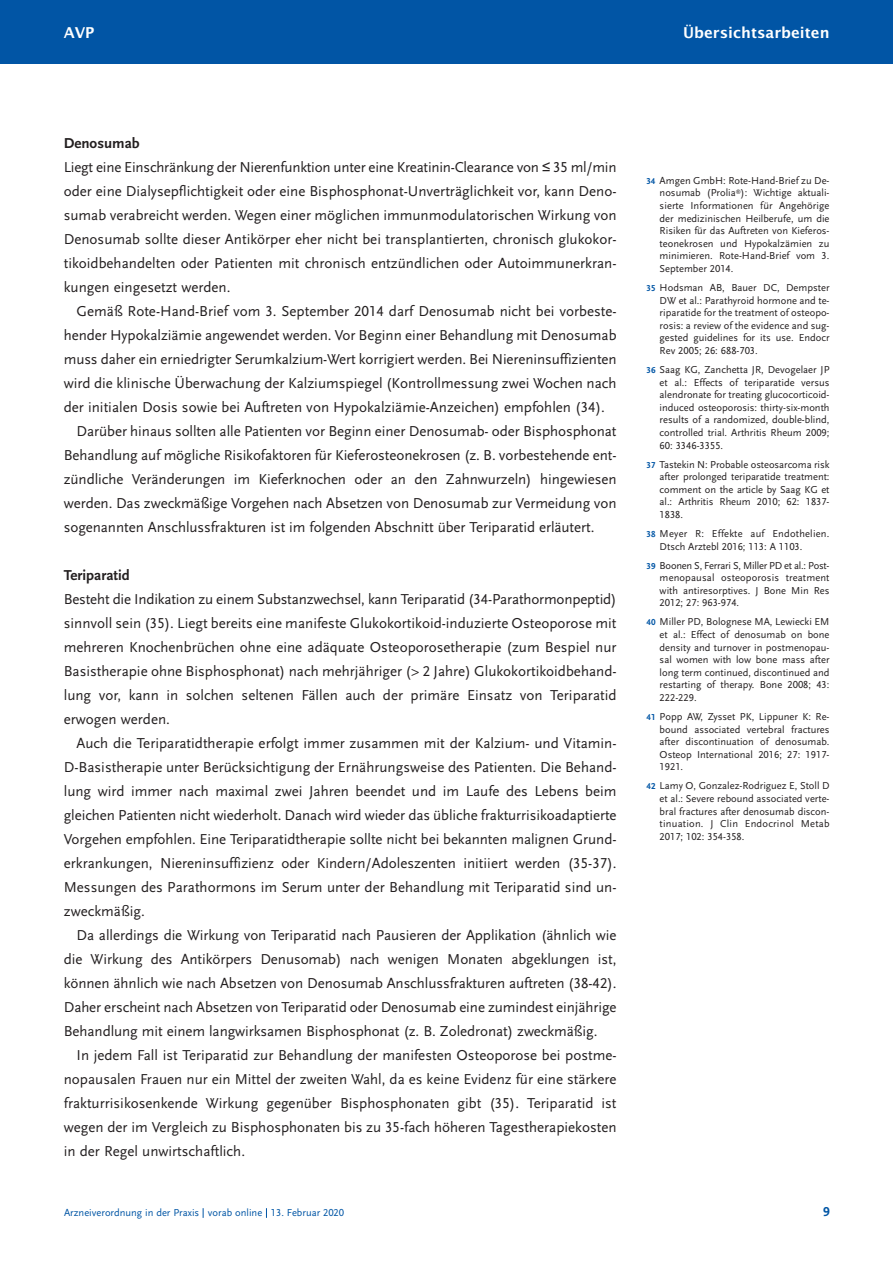
<style>
.page{position:relative;width:893px;height:1263px;background:#fff}
.page>*{position:absolute;margin:0;border:0;box-sizing:border-box;transform-origin:0 0}
.t1{font:15px/24px "Scala Sans LF";color:#231f20;text-align:justify}
.t2{font:600 15px "Lucida Sans";color:#fff}
.t3{font:700 15px "Scala Sans LF";color:#231f20}
.t4{font:700 13.5px "Scala Sans LF";color:#0155a5}
.t5{font:10.5px/12.6px "Scala Sans LF";color:#231f20;text-align:justify}
.t6{font:10.5px/12.6px "Scala Sans LF";letter-spacing:.02em;color:#231f20}
.t7{font:10.5px "Scala Sans LF";color:#0155a5}
.s1{font-weight:700}
.s2{font-family:"Arial"}
.s3{font-weight:700;font-size:9px;color:#0155a5}
</style>
<div class="page">
<div style="left:0;top:0;width:892px;height:64px;background:#0155a5"></div>
<p class="t2" style="left:64px;top:27px;width:32px">AVP</p>
<p class="t2" style="left:683px;top:27px;width:148px">Übersichtsarbeiten</p>
<p class="t1" style="left:64px;top:132px;width:554px;text-align:left"><span class="s1">Denosumab<br></span>Liegt eine Einschränkung der Nierenfunktion unter eine Kreatinin-Clearance von <span class="s2">≤</span> 35 ml/min oder eine Dialysepflichtigkeit oder eine Bisphosphonat-Unverträglichkeit vor, kann Deno&shy;sumab verabreicht werden. Wegen einer möglichen immunmodulatorischen Wirkung von Denosumab sollte dieser Antikörper eher nicht bei transplantierten, chronisch glukokor&shy;tikoidbehandelten oder Patienten mit chronisch entzündlichen oder Autoimmunerkran&shy;kungen eingesetzt werden.</p>
<p class="t1" style="left:77px;top:300px;width:542px">Gemäß Rote-Hand-Brief vom 3. September 2014 darf Denosumab nicht bei vorbeste-</p>
<p class="t1" style="left:64px;top:324px;width:554px">hender Hypokalziämie angewendet werden. Vor Beginn einer Behandlung mit Denosumab</p>
<p class="t1" style="left:64px;top:348px;width:554px">muss daher ein erniedrigter Serumkalzium-Wert korrigiert werden. Bei Niereninsuffizienten</p>
<p class="t1" style="left:64px;top:372px;width:554px">wird die klinische Überwachung der Kalziumspiegel (Kontrollmessung zwei Wochen nach</p>
<p class="t1" style="left:64px;top:396px;width:543px">der initialen Dosis sowie bei Auftreten von Hypokalziämie-Anzeichen) empfohlen (34).</p>
<p class="t1" style="left:77px;top:420px;width:542px">Darüber hinaus sollten alle Patienten vor Beginn einer Denosumab- oder Bisphosphonat</p>
<p class="t1" style="left:64px;top:444px;width:554px">Behandlung auf mögliche Risikofaktoren für Kieferosteonekrosen (z. B. vorbestehende ent -</p>
<p class="t1" style="left:64px;top:468px;width:554px">zündliche Veränderungen im Kieferknochen oder an den Zahnwurzeln) hingewiesen</p>
<p class="t1" style="left:64px;top:492px;width:554px">werden. Das zweckmäßige Vorgehen nach Absetzen von Denosumab zur Vermeidung von</p>
<p class="t1" style="left:64px;top:516px;width:532px">sogenannten Anschlussfrakturen ist im folgenden Abschnitt über Teriparatid erläutert.</p>
<p class="t3" style="left:64px;top:569px;width:68px">Teriparatid</p>
<p class="t1" style="left:64px;top:588px;width:554px">Besteht die Indikation zu einem Substanzwechsel, kann Teriparatid (34-Parathormonpeptid) sinnvoll sein (35). Liegt bereits eine manifeste Glukokortikoid-induzierte Osteoporose mit mehreren Knochenbrüchen ohne eine adäquate Osteoporosetherapie (zum Bespiel nur Basistherapie ohne Bisphosphonat) nach mehrjähriger (&gt; 2 Jahre) Glukokortikoidbehand&shy;lung vor, kann in solchen seltenen Fällen auch der primäre Einsatz von Teriparatid erwogen werden.</p>
<p class="t1" style="left:64px;top:732px;width:554px;text-indent:13px">Auch die Teriparatidtherapie erfolgt immer zusammen mit der Kalzium- und Vitamin-D-Basistherapie unter Berücksichtigung der Ernährungsweise des Patienten. Die Behand&shy;lung wird immer nach maximal zwei Jahren beendet und im Laufe des Lebens beim gleichen Patienten nicht wiederholt. Danach wird wieder das übliche frakturrisikoadaptierte Vorgehen empfohlen. Eine Teriparatidtherapie sollte nicht bei bekannten malignen Grund - erkrankungen, Niereninsuffizienz oder Kindern/Adoleszenten initiiert werden (35-37).<br>Messungen des Parathormons im Serum unter der Behandlung mit Teriparatid sind un&shy;zweckmäßig.</p>
<p class="t1" style="left:64px;top:924px;width:554px;text-indent:13px">Da allerdings die Wirkung von Teriparatid nach Pausieren der Applikation (ähnlich wie die Wirkung des Antikörpers Denusomab) nach wenigen Monaten abgeklungen ist, können ähnlich wie nach Absetzen von Denosumab Anschlussfrakturen auftreten (38-42).<br>Daher erscheint nach Absetzen von Teriparatid oder Denosumab eine zumindest einjährige Behandlung mit einem langwirksamen Bisphosphonat (z. B. Zoledronat) zweckmäßig.</p>
<p class="t1" style="left:64px;top:1044px;width:554px;text-indent:13px">In jedem Fall ist Teriparatid zur Behandlung der manifesten Osteoporose bei postme&shy;nopausalen Frauen nur ein Mittel der zweiten Wahl, da es keine Evidenz für eine stärkere frakturrisikosenkende Wirkung gegenüber Bisphosphonaten gibt (35). Teriparatid ist wegen der im Vergleich zu Bisphosphonaten bis zu 35-fach höheren Tagestherapiekosten in der Regel unwirtschaftlich.</p>
<p class="t7" style="left:64px;top:1208px;width:282px">Arzneiverordnung in der Praxis vorab online 13. Februar 2020</p>
<p class="t5" style="left:660px;top:175px;width:171px;text-indent:-13px"><span class="s3">34</span> Amgen GmbH: Rote-Hand-Brief zu De&shy;nosumab (Prolia<sup>®</sup>): Wichtige aktuali&shy;sierte Informationen für Angehörige der medizinischen Heilberufe, um die Risiken für das Auftreten von Kieferos&shy;teonekrosen und Hypokalzämien zu minimieren. Rote-Hand-Brief vom 3.<br>September 2014.</p>
<p class="t5" style="left:660px;top:282px;width:171px;text-indent:-13px"><span class="s3">35</span> Hodsman AB, Bauer DC, Dempster DW et al.: Parathyroid hormone and te&shy;riparatide for the treatment of osteopo&shy;rosis: a review of the evidence and sug&shy;gested guidelines for its use. Endocr Rev 2005; 26: 688-703.</p>
<p class="t5" style="left:660px;top:364px;width:171px;text-indent:-13px"><span class="s3">36</span> Saag KG, Zanchetta JR, Devogelaer JP et al.: Effects of teriparatide versus alendronate for treating glucocorticoid&shy;induced osteoporosis: thirty-six-month results of a randomized, double-blind, controlled trial. Arthritis Rheum 2009; 60: 3346-3355.</p>
<p class="t5" style="left:660px;top:459px;width:171px;text-indent:-13px"><span class="s3">37</span> Tastekin N: Probable osteosarcoma risk after prolonged teriparatide treatment: comment on the article by Saag KG et al.: Arthritis Rheum 2010; 62: 1837- 1838.</p>
<p class="t6" style="left:660px;top:528px;width:171px;text-indent:-13px"><span class="s3">38</span> Meyer R: Effekte auf Endothelien.<br>Dtsch Arztebl 2016; 113: A 1103.</p>
<p class="t5" style="left:660px;top:560px;width:171px;text-indent:-13px"><span class="s3">39</span> Boonen S, Ferrari S, Miller PD et al.: Post&shy;menopausal osteoporosis treatment with antiresorptives. J Bone Min Res 2012; 27: 963-974.</p>
<p class="t5" style="left:660px;top:616px;width:171px;text-indent:-13px"><span class="s3">40</span> Miller PD, Bolognese MA, Lewiecki EM et al.: Effect of denosumab on bone density and turnover in postmenopau&shy;sal women with low bone mass after long term continued, discontinued and restarting of therapy. Bone 2008; 43:<br>222-229.</p>
<p class="t5" style="left:660px;top:711px;width:171px;text-indent:-13px"><span class="s3">41</span> Popp AW, Zysset PK, Lippuner K: Re&shy;bound associated vertebral fractures after discontinuation of denosumab.<br>Osteop International 2016; 27: 1917- 1921.</p>
<p class="t5" style="left:660px;top:780px;width:171px;text-indent:-13px"><span class="s3">42</span> Lamy O, Gonzalez-Rodriguez E, Stoll D et al.: Severe rebound associated verte&shy;bral fractures after denosumab discon&shy;tinuation. J Clin Endocrinol Metab 2017; 102: 354-358.</p>
<p class="t4" style="left:823px;top:1206px;width:8px">9</p>
</div>
